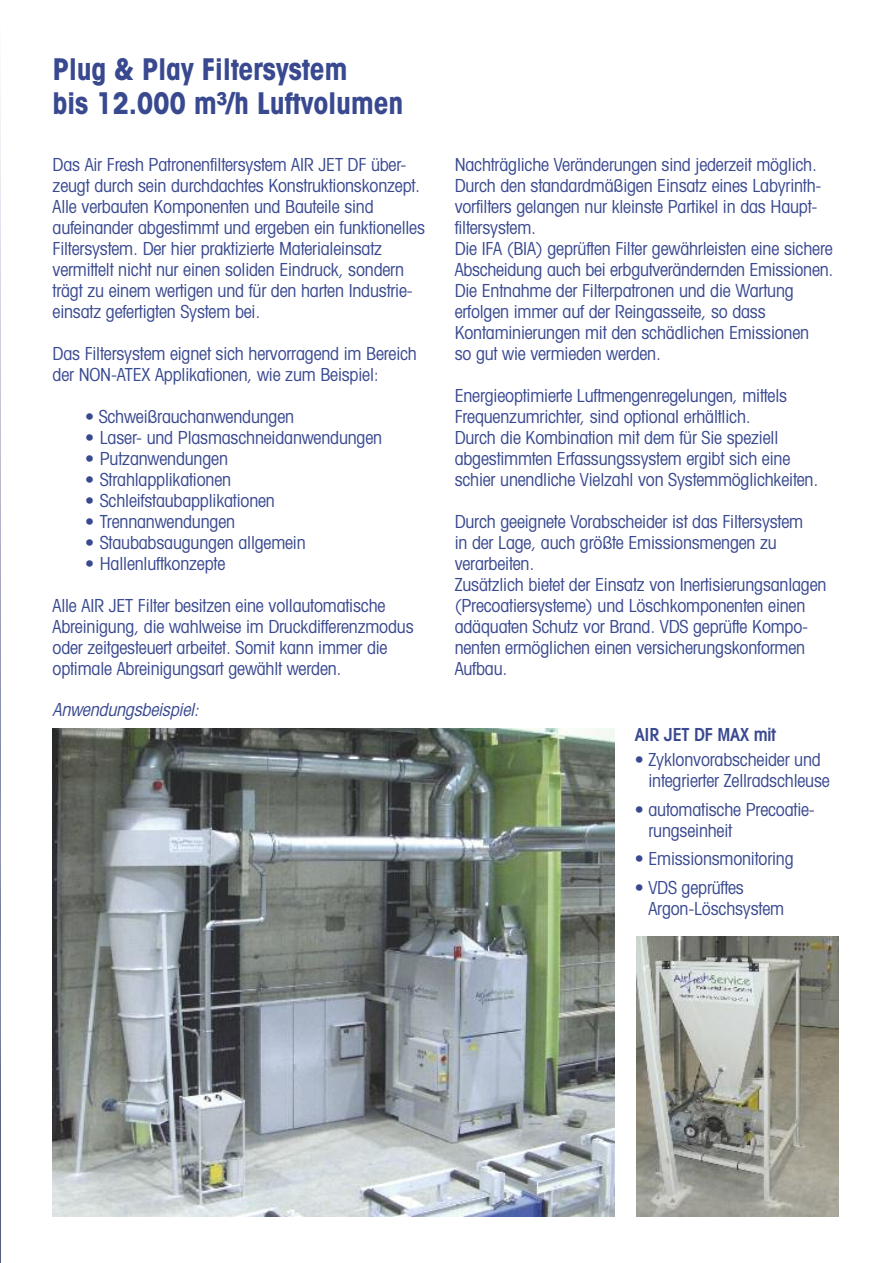
<style>
.page{position:relative;width:893px;height:1263px;background:#fff}
.page>*{position:absolute;margin:0;border:0;box-sizing:border-box;transform-origin:0 0}
.t1{font:700 condensed 30px/34.5px "Avant Garde";letter-spacing:-.01em;color:#394990}
.t2{font:condensed 18px/21px "Avant Garde";letter-spacing:-.01em;color:#394990}
.t3{font:italic condensed 18px "Avant Garde";color:#394990}
.t4{font:600 condensed 18px "Avant Garde";letter-spacing:-.01em;color:#394990}
</style>
<div class="page">
<img style="left:0;top:94px;width:1px;height:1168px">
<img style="left:53px;top:728px;width:561px;height:488px">
<img style="left:636px;top:936px;width:202px;height:280px">
<h1 class="t1" style="left:53px;top:54px;width:352px">Plug &amp; Play Filtersystem<br>bis 12.000 m³/h Luftvolumen</h1>
<p class="t2" style="left:53px;top:156px;width:374px">Das Air Fresh Patronenfiltersystem AIR JET DF über&shy;zeugt durch sein durchdachtes Konstruktionskonzept.<br>Alle verbauten Komponenten und Bauteile sind aufeinander abgestimmt und ergeben ein funktionelles Filtersystem. Der hier praktizierte Materialeinsatz vermittelt nicht nur einen soliden Eindruck, sondern trägt zu einem wertigen und für den harten Industrie&shy;einsatz gefertigten System bei.</p>
<p class="t2" style="left:53px;top:345px;width:366px">Das Filtersystem eignet sich hervorragend im Bereich der NON-ATEX Applikationen, wie zum Beispiel:</p>
<p class="t2" style="left:85px;top:408px;width:211px">• Schweißrauchanwendungen</p>
<p class="t2" style="left:85px;top:429px;width:299px">• Laser- und Plasmaschneidanwendungen</p>
<p class="t2" style="left:85px;top:450px;width:144px">• Putzanwendungen</p>
<p class="t2" style="left:85px;top:471px;width:148px">• Strahlapplikationen</p>
<p class="t2" style="left:85px;top:492px;width:191px">• Schleifstaubapplikationen</p>
<p class="t2" style="left:85px;top:513px;width:151px">• Trennanwendungen</p>
<p class="t2" style="left:85px;top:534px;width:222px">• Staubabsaugungen allgemein</p>
<p class="t2" style="left:85px;top:555px;width:142px">• Hallenluftkonzepte</p>
<p class="t2" style="left:53px;top:597px;width:363px">Alle AIR JET Filter besitzen eine vollautomatische Abreinigung, die wahlweise im Druckdifferenzmodus oder zeitgesteuert arbeitet. Somit kann immer die optimale Abreinigungsart gewählt werden.</p>
<p class="t3" style="left:53px;top:703px;width:151px">Anwendungsbeispiel:</p>
<p class="t2" style="left:455px;top:156px;width:380px">Nachträgliche Veränderungen sind jederzeit möglich.<br>Durch den standardmäßigen Einsatz eines Labyrinth&shy;vorfilters gelangen nur kleinste Partikel in das Haupt&shy;filtersystem.<br>Die IFA (BIA) geprüften Filter gewährleisten eine sichere Abscheidung auch bei erbgutverändernden Emissionen.<br>Die Entnahme der Filterpatronen und die Wartung erfolgen immer auf der Reingasseite, so dass Kontaminierungen mit den schädlichen Emissionen<br>so gut wie vermieden werden.</p>
<p class="t2" style="left:455px;top:387px;width:365px">Energieoptimierte Luftmengenregelungen, mittels Frequenzumrichter, sind optional erhältlich.<br>Durch die Kombination mit dem für Sie speziell abgestimmten Erfassungssystem ergibt sich eine schier unendliche Vielzahl von Systemmöglichkeiten.</p>
<p class="t2" style="left:455px;top:513px;width:373px">Durch geeignete Vorabscheider ist das Filtersystem<br>in der Lage, auch größte Emissionsmengen zu verarbeiten.<br>Zusätzlich bietet der Einsatz von Inertisierungsanlagen (Precoatiersysteme) und Löschkomponenten einen adäquaten Schutz vor Brand. VDS geprüfte Kompo&shy;nenten ermöglichen einen versicherungskonformen Aufbau.</p>
<p class="t4" style="left:635px;top:727px;width:143px">AIR JET DF MAX mit</p>
<p class="t2" style="left:648px;top:751px;width:183px;text-indent:-14px">• Zyklonvorabscheider und integrierter Zellradschleuse</p>
<p class="t2" style="left:648px;top:800px;width:168px;text-indent:-14px">• automatische Precoatie&shy;rungseinheit</p>
<p class="t2" style="left:635px;top:850px;width:160px">• Emissionsmonitoring</p>
<p class="t2" style="left:648px;top:878px;width:137px;text-indent:-14px">• VDS geprüftes<br>Argon-Löschsystem</p>
</div>
